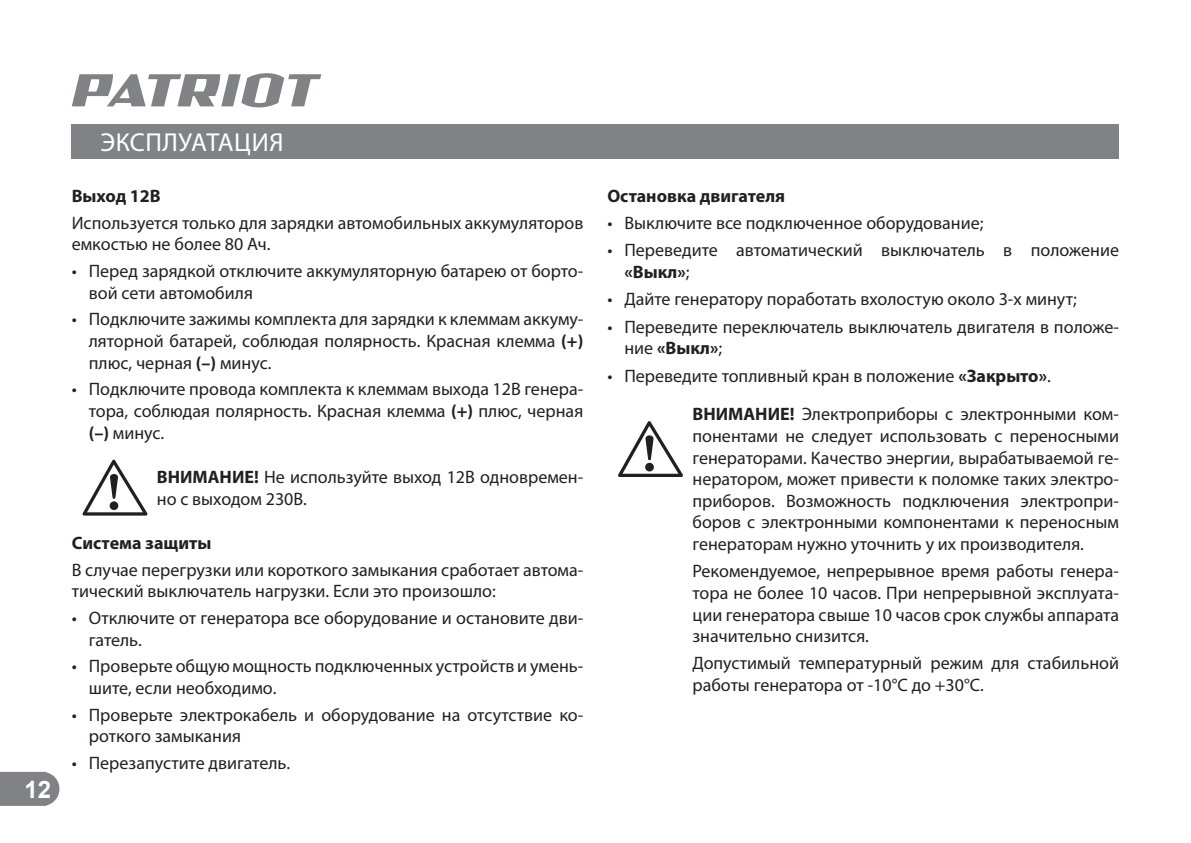
<style>
.page{position:relative;width:1191px;height:843px;background:#fff}
.page>*{position:absolute;margin:0;border:0;box-sizing:border-box;transform-origin:0 0}
.t1{font:26px "Myriad Pro";letter-spacing:.02em;color:#fff}
.t2{font:700 24px "Arial";color:#fff}
.t3{font:18px/21.6px "Myriad Pro";color:#231f20}
.t4{font:700 18px "Myriad Pro";color:#231f20}
.s1{font-weight:700}
</style>
<div class="page">
<svg style="left:0;top:771px;width:59px;height:34px;background:#898b8e"></svg>
<svg style="left:72px;top:73px;width:249px;height:34px"></svg>
<div style="left:72px;top:124px;width:1046px;height:34px;background:#808285"></div>
<svg style="left:82px;top:459px;width:66px;height:56px"></svg>
<svg style="left:618px;top:421px;width:65px;height:55px"></svg>
<h2 class="t2" style="left:24px;top:774px;width:28px">12</h2>
<h1 class="t1" style="left:100px;top:130px;width:185px">ЭКСПЛУАТАЦИЯ</h1>
<p class="t4" style="left:72px;top:187px;width:91px">Выход 12В</p>
<p class="t3" style="left:72px;top:212px;width:513px">Используется только для зарядки автомобильных аккумуляторов емкостью не более 80 Ач.</p>
<p class="t3" style="left:89px;top:261px;width:496px;text-indent:-17px">• Перед зарядкой отключите аккумуляторную батарею от борто&shy;вой сети автомобиля</p>
<p class="t3" style="left:89px;top:309px;width:496px;text-align:justify;text-indent:-17px">• Подключите зажимы комплекта для зарядки к клеммам аккуму&shy;ляторной батарей, соблюдая полярность. Красная клемма <span class="s1">(+) </span>плюс, черная <span class="s1">(–)</span> минус.</p>
<p class="t3" style="left:89px;top:379px;width:496px;text-align:justify;text-indent:-17px">• Подключите провода комплекта к клеммам выхода 12В генера&shy;тора, соблюдая полярность. Красная клемма <span class="s1">(+)</span> плюс, черная <span class="s1">(–)</span> минус.</p>
<p class="t3" style="left:157px;top:466px;width:428px"><span class="s1">ВНИМАНИЕ!</span> Не используйте выход 12В одновремен&shy;но с выходом 230В.</p>
<p class="t4" style="left:72px;top:533px;width:141px">Система защиты</p>
<p class="t3" style="left:72px;top:559px;width:513px">В случае перегрузки или короткого замыкания сработает автома&shy;тический выключатель нагрузки. Если это произошло:</p>
<p class="t3" style="left:89px;top:607px;width:496px;text-indent:-17px">• Отключите от генератора все оборудование и остановите дви&shy;гатель.</p>
<p class="t3" style="left:89px;top:655px;width:496px;text-indent:-17px">• Проверьте общую мощность подключенных устройств и умень&shy;шите, если необходимо.</p>
<p class="t3" style="left:89px;top:704px;width:496px;text-indent:-17px">• Проверьте электрокабель и оборудование на отсутствие ко&shy;роткого замыкания</p>
<p class="t3" style="left:72px;top:752px;width:220px">• Перезапустите двигатель.</p>
<p class="t4" style="left:607px;top:187px;width:179px">Остановка двигателя</p>
<p class="t3" style="left:607px;top:213px;width:377px">• Выключите все подключенное оборудование;</p>
<p class="t3" style="left:624px;top:240px;width:496px;text-indent:-17px">• Переведите автоматический выключатель в положение <span class="s1">«Выкл»</span>;</p>
<p class="t3" style="left:607px;top:289px;width:471px">• Дайте генератору поработать вхолостую около 3-х минут;</p>
<p class="t3" style="left:624px;top:316px;width:496px;text-indent:-17px">• Переведите переключатель выключатель двигателя в положе&shy;ние <span class="s1">«Выкл»</span>;</p>
<p class="t3" style="left:692px;top:357px;width:428px;line-height:38.6px;text-indent:-85px">• Переведите топливный кран в положение <span class="s1">«Закрыто»</span>.<br><span class="s1">ВНИМАНИЕ!</span> Электроприборы с электронными ком-</p>
<p class="t3" style="left:692px;top:425px;width:428px;text-align:justify">понентами не следует использовать с переносными генераторами. Качество энергии, вырабатываемой ге&shy;нератором, может привести к поломке таких электро&shy;приборов. Возможность подключения электропри&shy;боров с электронными компонентами к переносным генераторам нужно уточнить у их производителя.</p>
<p class="t3" style="left:692px;top:561px;width:428px;text-align:justify">Рекомендуемое, непрерывное время работы генера&shy;тора не более 10 часов. При непрерывной эксплуата&shy;ции генератора свыше 10 часов срок службы аппарата значительно снизится.</p>
<p class="t3" style="left:692px;top:653px;width:428px">Допустимый температурный режим для стабильной работы генератора от -10°С до +30°С.</p>
</div>
